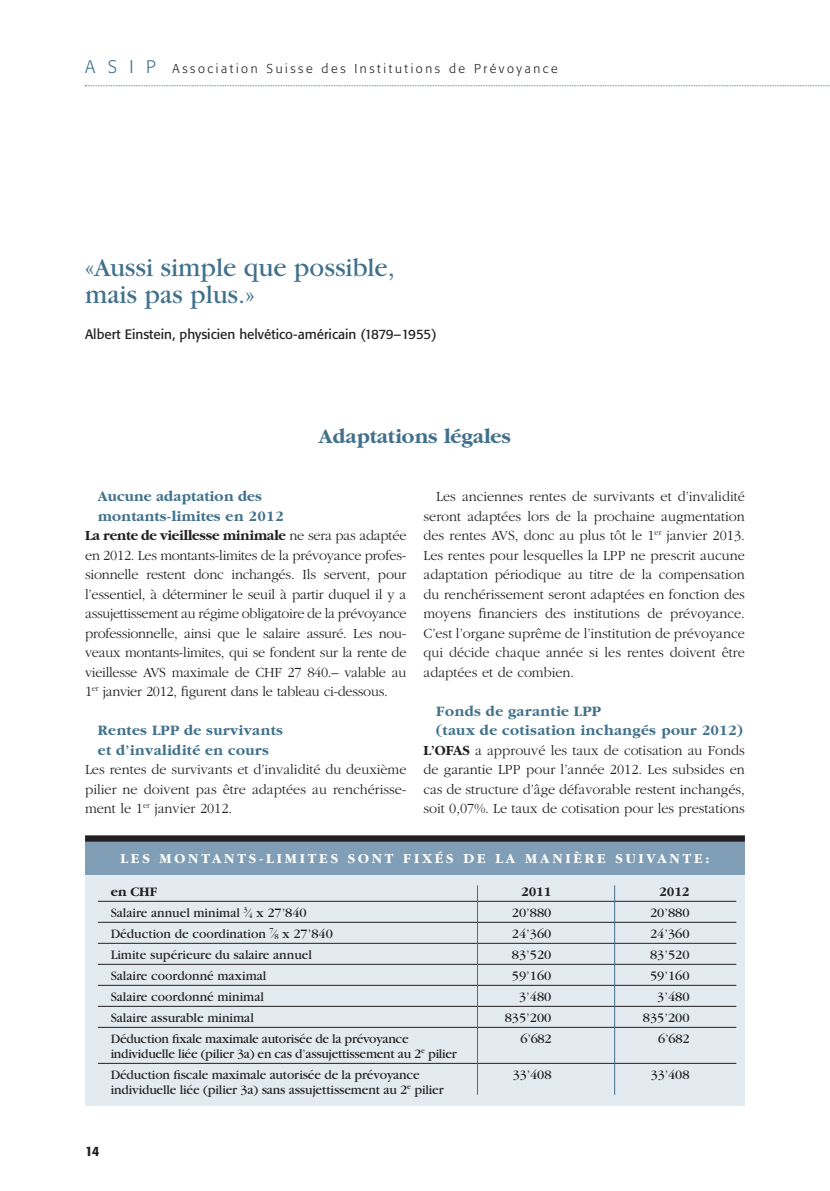
<style>
.page{position:relative;width:830px;height:1191px;background:#fff}
.page>*{position:absolute;margin:0;border:0;box-sizing:border-box;transform-origin:0 0}
.Quot{font:27px "Garamond LT";color:#41718c}
.Head3_Lead_SR{font:700 21px "Garamond LT";color:#41718c}
.t1{font:300 18px "Formata BQ";color:#41718c}
.Zwischentiteli_gross{font:700 15px/19.5px "Garamond LT";letter-spacing:.025em;color:#41718c}
.Lauftext_oEinz_Texta{font:300 14.55px/19.5px "Garamond LT";color:#231f20;text-align:justify}
.Lauftext_mEinz{font:300 14.55px/19.5px "Garamond LT";color:#231f20;text-align:justify}
.Blickpunkt1_Oberzeil{font:700 14.25px "Garamond LT";letter-spacing:.2em;color:#fff}
.Tab_Bilanz5_Zahlen{font:13.5px "Garamond LT";letter-spacing:-.01em;color:#231f20}
.Quot_Name{font:13.5px "Formata BQ";color:#231f20}
.Tab_Bilanz4_CHF{font:700 13.5px "Garamond LT";color:#231f20}
.t2{font:500 13.5px "Formata BQ";color:#231f20}
.t3{font:300 12.75px "Formata BQ";letter-spacing:.2em;color:#231f20}
.s1{font-weight:700}
</style>
<div class="page">
<svg style="left:85px;top:85px;width:745px;height:1px"></svg>
<div style="left:85px;top:835px;width:659px;height:271px;background:#e3ebf1"></div>
<div style="left:85px;top:835px;width:659px;height:39px;background:#809fb6"></div>
<div style="left:85px;top:835px;width:659px;height:6px;background:#231f20"></div>
<hr style="left:98px;top:901px;width:638px;height:1px;background:#231f20">
<hr style="left:98px;top:922px;width:638px;height:1px;background:#231f20">
<hr style="left:98px;top:943px;width:638px;height:1px;background:#231f20">
<hr style="left:98px;top:964px;width:638px;height:1px;background:#231f20">
<hr style="left:98px;top:985px;width:638px;height:1px;background:#231f20">
<hr style="left:98px;top:1006px;width:638px;height:1px;background:#231f20">
<hr style="left:98px;top:1027px;width:638px;height:1px;background:#231f20">
<hr style="left:98px;top:1063px;width:638px;height:1px;background:#231f20">
<hr style="left:614px;top:885px;width:1px;height:209px;background:#41718c">
<hr style="left:477px;top:885px;width:1px;height:209px;background:#41718c">
<p class="t1" style="left:85px;top:56px;width:72px">A S I P</p>
<p class="t3" style="left:172px;top:61px;width:387px">Association Suisse des Institutions de Prévoyance</p>
<p class="Quot" style="left:85px;top:253px;width:311px">«Aussi simple que possible,</p>
<p class="Quot" style="left:85px;top:280px;width:171px">mais pas plus.»</p>
<p class="Quot_Name" style="left:85px;top:326px;width:353px">Albert Einstein, physicien helvético-américain (1879–1955)</p>
<p class="Head3_Lead_SR" style="left:319px;top:424px;width:193px">Adaptations légales</p>
<p class="Zwischentiteli_gross" style="left:98px;top:487px;width:187px">Aucune adaptation des montants-limites en 2012</p>
<p class="Lauftext_oEinz_Texta" style="left:85px;top:526px;width:323px"><span class="s1">La rente de vieillesse minimale</span> ne sera pas adaptée en 2012. Les montants-limites de la prévoyance profes&shy;sionnelle restent donc inchangés. Ils servent, pour l’essentiel, à déterminer le seuil à partir duquel il y a assujettissement au régime obligatoire de la prévoyance professionnelle, ainsi que le salaire assuré. Les nou&shy;veaux montants-limites, qui se fondent sur la rente de vieillesse AVS maximale de CHF 27 840.– valable au 1<sup>er</sup> janvier 2012, figurent dans le tableau ci-dessous.</p>
<p class="Zwischentiteli_gross" style="left:98px;top:721px;width:187px">Rentes LPP de survivants et d’invalidité en cours</p>
<p class="Lauftext_oEinz_Texta" style="left:85px;top:760px;width:323px">Les rentes de survivants et d’invalidité du deuxième pilier ne doivent pas être adaptées au renchérisse&shy;ment le 1<sup>er</sup> janvier 2012.</p>
<p class="Lauftext_mEinz" style="left:423px;top:487px;width:323px;text-indent:13px">Les anciennes rentes de survivants et d’invalidité seront adaptées lors de la prochaine augmentation des rentes AVS, donc au plus tôt le 1<sup>er</sup> janvier 2013.<br>Les rentes pour lesquelles la LPP ne prescrit aucune adaptation périodique au titre de la compensation du renchérissement seront adaptées en fonction des moyens financiers des institutions de prévoyance.<br>C’est l’organe suprême de l’institution de prévoyance qui décide chaque année si les rentes doivent être adaptées et de combien.</p>
<p class="Zwischentiteli_gross" style="left:436px;top:701px;width:308px">Fonds de garantie LPP<br>(taux de cotisation inchangés pour 2012)</p>
<p class="Lauftext_oEinz_Texta" style="left:423px;top:740px;width:323px"><span class="s1">L’OFAS</span> a approuvé les taux de cotisation au Fonds de garantie LPP pour l’année 2012. Les subsides en cas de structure d’âge défavorable restent inchangés, soit 0,07%. Le taux de cotisation pour les prestations</p>
<p class="Blickpunkt1_Oberzeil" style="left:120px;top:850px;width:590px">LES MONTANTS-LIMITES SONT FIXÉS DE LA MANIÈRE SUIVANTE:</p>
<p class="Tab_Bilanz4_CHF" style="left:111px;top:884px;width:48px">en CHF</p>
<p class="Tab_Bilanz4_CHF" style="left:521px;top:884px;width:32px">2011</p>
<p class="Tab_Bilanz4_CHF" style="left:659px;top:884px;width:32px">2012</p>
<p class="Tab_Bilanz5_Zahlen" style="left:111px;top:905px;width:197px">Salaire annuel minimal <sup>3</sup>⁄<sub>4</sub> x 27’840</p>
<p class="Tab_Bilanz5_Zahlen" style="left:511px;top:905px;width:41px">20’880</p>
<p class="Tab_Bilanz5_Zahlen" style="left:649px;top:905px;width:41px">20’880</p>
<p class="Tab_Bilanz5_Zahlen" style="left:111px;top:926px;width:223px">Déduction de coordination <sup>7</sup>⁄<sub>8</sub> x 27’840</p>
<p class="Tab_Bilanz5_Zahlen" style="left:511px;top:926px;width:41px">24’360</p>
<p class="Tab_Bilanz5_Zahlen" style="left:649px;top:926px;width:41px">24’360</p>
<p class="Tab_Bilanz5_Zahlen" style="left:111px;top:947px;width:203px">Limite supérieure du salaire annuel</p>
<p class="Tab_Bilanz5_Zahlen" style="left:511px;top:947px;width:41px">83’520</p>
<p class="Tab_Bilanz5_Zahlen" style="left:649px;top:947px;width:41px">83’520</p>
<p class="Tab_Bilanz5_Zahlen" style="left:111px;top:968px;width:157px">Salaire coordonné maximal</p>
<p class="Tab_Bilanz5_Zahlen" style="left:511px;top:968px;width:41px">59’160</p>
<p class="Tab_Bilanz5_Zahlen" style="left:649px;top:968px;width:41px">59’160</p>
<p class="Tab_Bilanz5_Zahlen" style="left:111px;top:989px;width:155px">Salaire coordonné minimal</p>
<p class="Tab_Bilanz5_Zahlen" style="left:519px;top:989px;width:34px">3’480</p>
<p class="Tab_Bilanz5_Zahlen" style="left:657px;top:989px;width:34px">3’480</p>
<p class="Tab_Bilanz5_Zahlen" style="left:111px;top:1010px;width:145px">Salaire assurable minimal</p>
<p class="Tab_Bilanz5_Zahlen" style="left:504px;top:1010px;width:48px">835’200</p>
<p class="Tab_Bilanz5_Zahlen" style="left:642px;top:1010px;width:48px">835’200</p>
<p class="Tab_Bilanz5_Zahlen" style="left:111px;top:1031px;width:299px">Déduction fixale maximale autorisée de la prévoyance</p>
<p class="Tab_Bilanz5_Zahlen" style="left:520px;top:1031px;width:33px">6’682</p>
<p class="Tab_Bilanz5_Zahlen" style="left:658px;top:1031px;width:33px">6’682</p>
<p class="Tab_Bilanz5_Zahlen" style="left:111px;top:1046px;width:347px">individuelle liée (pilier 3a) en cas d’assujettissement au 2<sup>e</sup> pilier</p>
<p class="Tab_Bilanz5_Zahlen" style="left:111px;top:1067px;width:310px">Déduction fiscale maximale autorisée de la prévoyance</p>
<p class="Tab_Bilanz5_Zahlen" style="left:512px;top:1067px;width:40px">33’408</p>
<p class="Tab_Bilanz5_Zahlen" style="left:650px;top:1067px;width:40px">33’408</p>
<p class="Tab_Bilanz5_Zahlen" style="left:111px;top:1082px;width:334px">individuelle liée (pilier 3a) sans assujettissement au 2<sup>e</sup> pilier</p>
<p class="t2" style="left:85px;top:1142px;width:16px">14</p>
</div>
